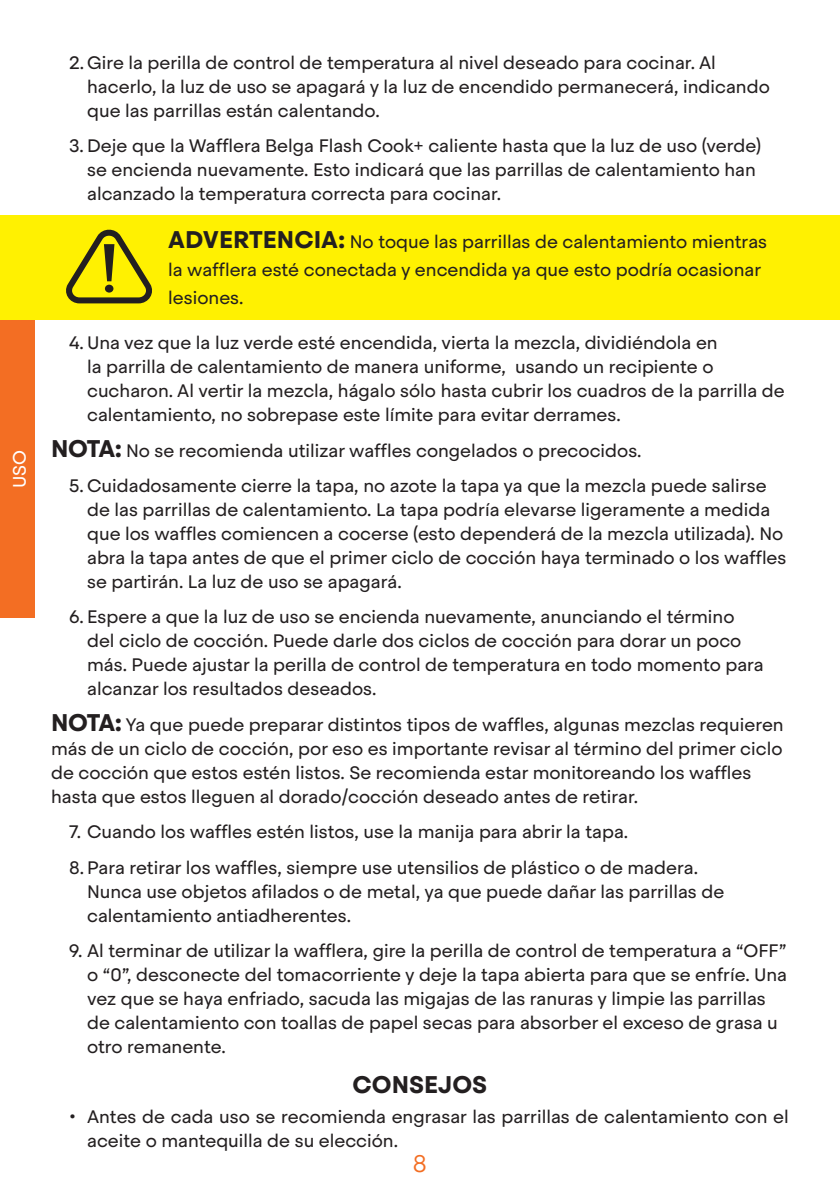
<style>
.page{position:relative;width:840px;height:1191px;background:#fff}
.page>*{position:absolute;margin:0;border:0;box-sizing:border-box;transform-origin:0 0}
.t1{font:700 24px "Steradian";color:#231f20}
.t2{font:300 24px "Steradian";color:#f36e23}
.t3{font:18px/24px "Steradian";color:#231f20}
.t4{font:18px "Steradian";color:#fff}
.s1{font-weight:700;font-size:24px}
</style>
<div class="page">
<div style="left:0;top:215px;width:839px;height:105px;background:#fff101"></div>
<div style="left:0;top:320px;width:34px;height:298px;background:#f36e23"></div>
<svg style="left:66px;top:229px;width:86px;height:75px"></svg>
<div style="left:105px;top:285px;width:8px;height:7px;background:#231f20;border-radius:50%"></div>
<p class="t4" style="left:8px;top:488px;width:40px;rotate:-90deg">USO</p>
<p class="t3" style="left:87px;top:50px;width:683px;text-indent:-18px">2. Gire la perilla de control de temperatura al nivel deseado para cocinar. Al hacerlo, la luz de uso se apagará y la luz de encendido permanecerá, indicando que las parrillas están calentando.</p>
<p class="t3" style="left:87px;top:134px;width:675px;text-indent:-18px">3. Deje que la Wafflera Belga Flash Cook+ caliente hasta que la luz de uso (verde) se encienda nuevamente. Esto indicará que las parrillas de calentamiento han alcanzado la temperatura correcta para cocinar.</p>
<p class="t3" style="left:168px;top:228px;width:600px;line-height:28px"><span class="s1">ADVERTENCIA:</span> No toque las parrillas de calentamiento mientras la wafflera esté conectada y encendida ya que esto podría ocasionar lesiones.</p>
<p class="t3" style="left:87px;top:331px;width:698px;text-indent:-18px">4. Una vez que la luz verde esté encendida, vierta la mezcla, dividiéndola en<br>la parrilla de calentamiento de manera uniforme, usando un recipiente o cucharon. Al vertir la mezcla, hágalo sólo hasta cubrir los cuadros de la parrilla de calentamiento, no sobrepase este límite para evitar derrames.</p>
<p class="t3" style="left:51px;top:438px;width:591px"><span class="s1">NOTA:</span> No se recomienda utilizar waffles congelados o precocidos.</p>
<p class="t3" style="left:87px;top:474px;width:700px;text-indent:-18px">5. Cuidadosamente cierre la tapa, no azote la tapa ya que la mezcla puede salirse de las parrillas de calentamiento. La tapa podría elevarse ligeramente a medida que los waffles comiencen a cocerse (esto dependerá de la mezcla utilizada). No abra la tapa antes de que el primer ciclo de cocción haya terminado o los waffles se partirán. La luz de uso se apagará.</p>
<p class="t3" style="left:87px;top:605px;width:677px;text-indent:-18px">6. Espere a que la luz de uso se encienda nuevamente, anunciando el término del ciclo de cocción. Puede darle dos ciclos de cocción para dorar un poco más. Puede ajustar la perilla de control de temperatura en todo momento para alcanzar los resultados deseados.</p>
<p class="t3" style="left:51px;top:712px;width:733px"><span class="s1">NOTA:</span> Ya que puede preparar distintos tipos de waffles, algunas mezclas requieren más de un ciclo de cocción, por eso es importante revisar al término del primer ciclo de cocción que estos estén listos. Se recomienda estar monitoreando los waffles hasta que estos lleguen al dorado/cocción deseado antes de retirar.</p>
<p class="t3" style="left:69px;top:820px;width:560px">7. Cuando los waffles estén listos, use la manija para abrir la tapa.</p>
<p class="t3" style="left:87px;top:855px;width:638px;text-indent:-18px">8. Para retirar los waffles, siempre use utensilios de plástico o de madera.<br>Nunca use objetos afilados o de metal, ya que puede dañar las parrillas de calentamiento antiadherentes.</p>
<p class="t3" style="left:87px;top:938px;width:701px;text-indent:-18px">9. Al terminar de utilizar la wafflera, gire la perilla de control de temperatura a “OFF” o “0”, desconecte del tomacorriente y deje la tapa abierta para que se enfríe. Una vez que se haya enfriado, sacuda las migajas de las ranuras y limpie las parrillas de calentamiento con toallas de papel secas para absorber el exceso de grasa u otro remanente.</p>
<h1 class="t1" style="left:352px;top:1069px;width:136px">CONSEJOS</h1>
<p class="t3" style="left:87px;top:1105px;width:702px;text-indent:-18px">• Antes de cada uso se recomienda engrasar las parrillas de calentamiento con el aceite o mantequilla de su elección.</p>
<h1 class="t2" style="left:412px;top:1149px;width:16px">8</h1>
</div>
